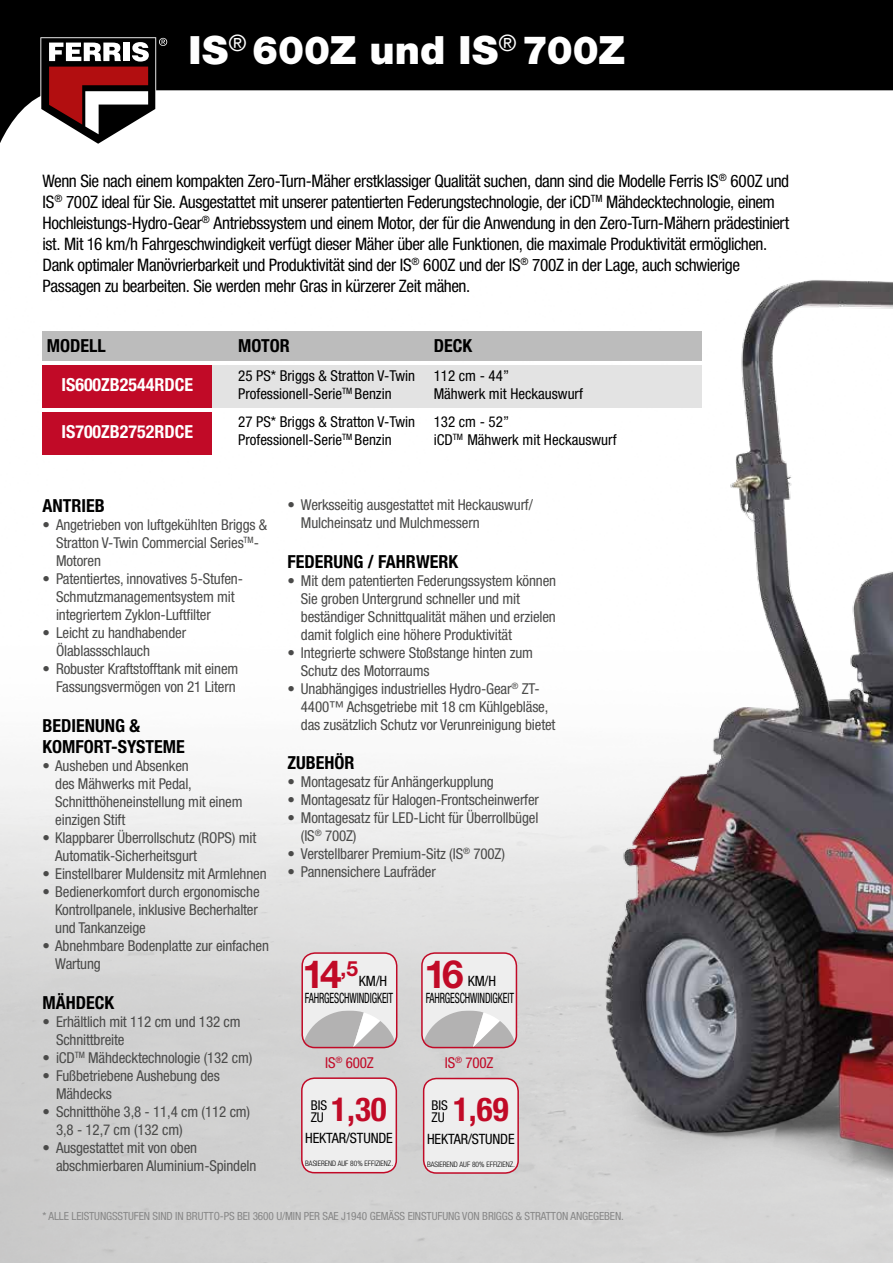
<style>
.page{position:relative;width:893px;height:1263px;background:#fff}
.page>*{position:absolute;margin:0;border:0;box-sizing:border-box;transform-origin:0 0}
.t1{font:900 39px "Helvetica Neue LT Std";color:#fff}
.t2{font:700 38.85px "Helvetica Neue LT Std";color:#c10a27}
.t3{font:700 condensed 33px "Helvetica Neue LT Std";color:#c10a27}
.t4{font:700 21px "Helvetica Neue LT Std";color:#c10a27}
.t5{font:700 condensed 18px/21.6px "Helvetica Neue LT Std";color:#000}
.t6{font:700 condensed 18px "Helvetica Neue LT Std";color:#fff}
.t7{font:condensed 17.25px/21px "Helvetica Neue LT Std";letter-spacing:-.025em;color:#000}
.t8{font:condensed 15px/18px "Helvetica Neue LT Std";letter-spacing:-.01em;color:#4a4a49}
.t9{font:condensed 15px/18px "Helvetica Neue LT Std";color:#000}
.t10{font:condensed 15px "Helvetica Neue LT Std";letter-spacing:-.01em;color:#c10a27}
.t11{font:condensed 14.25px/17.1px "Helvetica Neue LT Std";letter-spacing:-.01em;color:#000}
.t12{font:condensed 13.5px/12px "Helvetica Neue LT Std";letter-spacing:-.01em;color:#000}
.t13{font:condensed 11.25px "Helvetica Neue LT Std";letter-spacing:-.01em;color:#878787}
.t14{font:300 condensed 7.5px "Helvetica Neue LT Std";color:#000}
</style>
<div class="page">
<img style="left:0;top:331px;width:390px;height:932px">
<img style="left:390px;top:280px;width:503px;height:983px">
<svg style="left:0;top:0;width:893px;height:143px;fill:#000"></svg>
<svg style="left:43px;top:331px;width:659px;height:124px"></svg>
<div style="left:302px;top:953px;width:95px;height:94px;background:#eee;border-radius:13px"></div>
<svg style="left:302px;top:1010px;width:95px;height:37px"></svg>
<div style="left:301px;top:952px;width:96px;height:96px;border:2px solid #c10a27;border-radius:13px"></div>
<div style="left:302px;top:1078px;width:94px;height:95px;background:#eee;border-radius:13px"></div>
<div style="left:301px;top:1077px;width:96px;height:96px;border:2px solid #c10a27;border-radius:13px"></div>
<div style="left:424px;top:1078px;width:94px;height:95px;background:#eee;border-radius:13px"></div>
<div style="left:423px;top:1078px;width:96px;height:96px;border:2px solid #c10a27;border-radius:13px"></div>
<div style="left:422px;top:953px;width:94px;height:94px;background:#eee;border-radius:13px"></div>
<svg style="left:422px;top:1010px;width:94px;height:37px"></svg>
<div style="left:421px;top:952px;width:96px;height:96px;border:2px solid #c10a27;border-radius:13px"></div>
<svg style="left:40px;top:37px;width:127px;height:107px"></svg>
<h1 class="t1" style="left:189px;top:27px;width:438px">IS<sup>®</sup> 600Z und IS<sup>®</sup> 700Z</h1>
<p class="t7" style="left:43px;top:170px;width:748px">Wenn Sie nach einem kompakten Zero-Turn-Mäher erstklassiger Qualität suchen, dann sind die Modelle Ferris IS<sup>®</sup> 600Z und IS<sup>®</sup> 700Z ideal für Sie. Ausgestattet mit unserer patentierten Federungstechnologie, der iCD<sup>TM</sup> Mähdecktechnologie, einem Hochleistungs-Hydro-Gear<sup>®</sup> Antriebssystem und einem Motor, der für die Anwendung in den Zero-Turn-Mähern prädestiniert ist. Mit 16 km/h Fahrgeschwindigkeit verfügt dieser Mäher über alle Funktionen, die maximale Produktivität ermöglichen.<br>Dank optimaler Manövrierbarkeit und Produktivität sind der IS<sup>®</sup> 600Z und der IS<sup>®</sup> 700Z in der Lage, auch schwierige Passagen zu bearbeiten. Sie werden mehr Gras in kürzerer Zeit mähen.</p>
<p class="t5" style="left:47px;top:335px;width:60px">MODELL</p>
<p class="t5" style="left:238px;top:335px;width:53px">MOTOR</p>
<p class="t5" style="left:434px;top:335px;width:40px">DECK</p>
<p class="t6" style="left:61px;top:373px;width:133px">IS600ZB2544RDCE</p>
<p class="t6" style="left:61px;top:420px;width:133px">IS700ZB2752RDCE</p>
<p class="t9" style="left:238px;top:366px;width:178px">25 PS* Briggs &amp; Stratton V-Twin<br>Professionell-Serie<sup>TM</sup> Benzin</p>
<p class="t9" style="left:434px;top:366px;width:151px">112 cm - 44”<br>Mähwerk mit Heckauswurf</p>
<p class="t9" style="left:238px;top:412px;width:178px">27 PS* Briggs &amp; Stratton V-Twin<br>Professionell-Serie<sup>TM</sup> Benzin</p>
<p class="t9" style="left:434px;top:412px;width:184px">132 cm - 52”<br>iCD<sup>TM</sup> Mähwerk mit Heckauswurf</p>
<p class="t5" style="left:43px;top:495px;width:64px">ANTRIEB</p>
<p class="t8" style="left:56px;top:516px;width:213px;text-indent:-13px">• Angetrieben von luftgekühlten Briggs &amp;<br>Stratton V-Twin Commercial Series<sup>TM</sup>-<br>Motoren</p>
<p class="t8" style="left:56px;top:570px;width:188px;text-indent:-14px">• Patentiertes, innovatives 5-Stufen-<br>Schmutzmanagementsystem mit integriertem Zyklon-Luftfilter</p>
<p class="t8" style="left:56px;top:624px;width:132px;text-indent:-14px">• Leicht zu handhabender<br>Ölablassschlauch</p>
<p class="t8" style="left:43px;top:660px;width:197px;text-align:right">• Robuster Kraftstofftank mit einem<br>Fassungsvermögen von 21 Litern</p>
<p class="t5" style="left:43px;top:714px;width:144px">BEDIENUNG &amp;<br>KOMFORT-SYSTEME</p>
<p class="t8" style="left:55px;top:757px;width:189px;text-indent:-13px">• Ausheben und Absenken<br>des Mähwerks mit Pedal,<br>Schnitthöheneinstellung mit einem einzigen Stift</p>
<p class="t8" style="left:55px;top:829px;width:202px;text-indent:-13px">• Klappbarer Überrollschutz (ROPS) mit<br>Automatik-Sicherheitsgurt</p>
<p class="t8" style="left:43px;top:865px;width:226px">• Einstellbarer Muldensitz mit Armlehnen</p>
<p class="t8" style="left:55px;top:883px;width:206px;text-align:justify;text-indent:-13px">• Bedienerkomfort durch ergonomische Kontrollpanele, inklusive Becherhalter und Tankanzeige</p>
<p class="t8" style="left:55px;top:937px;width:215px;text-indent:-13px">• Abnehmbare Bodenplatte zur einfachen<br>Wartung</p>
<p class="t5" style="left:43px;top:991px;width:73px">MÄHDECK</p>
<p class="t8" style="left:56px;top:1012px;width:186px;text-indent:-13px">• Erhältlich mit 112 cm und 132 cm<br>Schnittbreite</p>
<p class="t8" style="left:43px;top:1048px;width:211px">• iCD<sup>TM</sup> Mähdecktechnologie (132 cm)</p>
<p class="t8" style="left:56px;top:1066px;width:165px;text-indent:-14px">• Fußbetriebene Aushebung des<br>Mähdecks</p>
<p class="t8" style="left:56px;top:1102px;width:196px;text-indent:-14px">• Schnitthöhe 3,8 - 11,4 cm (112 cm)<br>3,8 - 12,7 cm (132 cm)</p>
<p class="t8" style="left:56px;top:1138px;width:202px;text-indent:-14px">• Ausgestattet mit von oben abschmierbaren Aluminium-Spindeln</p>
<p class="t8" style="left:301px;top:495px;width:233px;text-indent:-14px">• Werksseitig ausgestattet mit Heckauswurf/<br>Mulcheinsatz und Mulchmessern</p>
<p class="t5" style="left:287px;top:550px;width:172px">FEDERUNG / FAHRWERK</p>
<p class="t8" style="left:301px;top:571px;width:257px;text-indent:-14px">• Mit dem patentierten Federungssystem können Sie groben Untergrund schneller und mit beständiger Schnittqualität mähen und erzielen damit folglich eine höhere Produktivität</p>
<p class="t8" style="left:301px;top:643px;width:234px;text-indent:-14px">• Integrierte schwere Stoßstange hinten zum<br>Schutz des Motorraums</p>
<p class="t8" style="left:301px;top:679px;width:256px;text-indent:-14px">• Unabhängiges industrielles Hydro-Gear<sup>®</sup> ZT-<br>4400™ Achsgetriebe mit 18 cm Kühlgebläse, das zusätzlich Schutz vor Verunreinigung bietet</p>
<p class="t5" style="left:287px;top:752px;width:69px">ZUBEHÖR</p>
<p class="t8" style="left:287px;top:773px;width:208px">• Montagesatz für Anhängerkupplung</p>
<p class="t8" style="left:287px;top:791px;width:253px">• Montagesatz für Halogen-Frontscheinwerfer</p>
<p class="t8" style="left:301px;top:809px;width:239px;text-indent:-14px">• Montagesatz für LED-Licht für Überrollbügel (IS<sup>®</sup> 700Z)</p>
<p class="t8" style="left:287px;top:845px;width:219px">• Verstellbarer Premium-Sitz (IS<sup>®</sup> 700Z)</p>
<p class="t8" style="left:287px;top:863px;width:150px">• Pannensichere Laufräder</p>
<h2 class="t2" style="left:303px;top:950px;width:41px">14</h2>
<h3 class="t4" style="left:341px;top:955px;width:19px">,5</h3>
<p class="t11" style="left:305px;top:972px;width:90px;text-indent:54px">KM/H<br>FAHRGESCHWINDIGKEIT</p>
<h2 class="t2" style="left:424px;top:950px;width:41px">16</h2>
<p class="t11" style="left:426px;top:972px;width:90px;text-indent:42px">KM/H<br>FAHRGESCHWINDIGKEIT</p>
<p class="t10" style="left:325px;top:1054px;width:50px">IS<sup>®</sup> 600Z</p>
<p class="t10" style="left:445px;top:1054px;width:50px">IS<sup>®</sup> 700Z</p>
<h3 class="t3" style="left:331px;top:1089px;width:57px">1,30</h3>
<p class="t14" style="left:305px;top:1159px;width:89px">BASIEREND AUF 80% EFFIZIENZ.</p>
<h3 class="t3" style="left:453px;top:1089px;width:57px">1,69</h3>
<p class="t14" style="left:427px;top:1159px;width:89px">BASIEREND AUF 80% EFFIZIENZ.</p>
<p class="t12" style="left:311px;top:1099px;width:18px">BIS<br>ZU</p>
<p class="t12" style="left:432px;top:1099px;width:18px">BIS<br>ZU</p>
<p class="t11" style="left:305px;top:1129px;width:89px">HEKTAR/STUNDE</p>
<p class="t11" style="left:427px;top:1130px;width:89px">HEKTAR/STUNDE</p>
<p class="t13" style="left:43px;top:1209px;width:583px">* ALLE LEISTUNGSSTUFEN SIND IN BRUTTO-PS BEI 3600 U/MIN PER SAE J1940 GEMÄSS EINSTUFUNG VON BRIGGS &amp; STRATTON ANGEGEBEN.</p>
</div>
